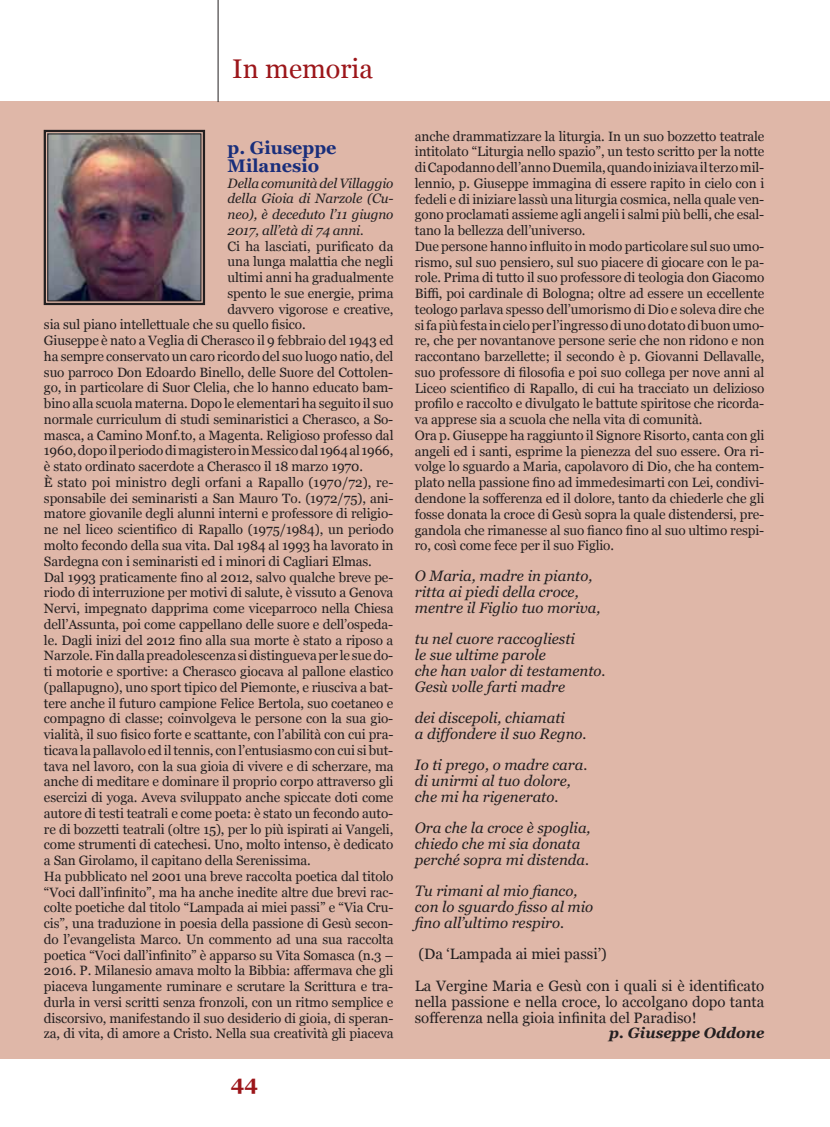
<style>
.page{position:relative;width:830px;height:1127px;background:#fff}
.page>*{position:absolute;margin:0;border:0;box-sizing:border-box;transform-origin:0 0}
.t1{font:27px "Georgia";color:#9c161a}
.t2{font:700 21px "Georgia";color:#9c161a}
.t3{font:700 18px/18px "Georgia";color:#192e7b}
.t4{font:italic 15px/15.8px "Georgia";color:#231f20}
.t5{font:15px/31.5px "Georgia";color:#231f20}
.t6{font:italic 700 15px "Georgia";color:#231f20}
.t7{font:13.5px/15.8px "Georgia";letter-spacing:-.01em;color:#231f20}
.t8{font:italic 13.5px/15.8px "Georgia";letter-spacing:-.01em;color:#231f20;text-align:justify}
</style>
<div class="page">
<div style="left:0;top:101px;width:829px;height:957px;background:#dfb7a8"></div>
<hr style="left:218px;top:0;width:1px;height:102px;background:#231f20">
<img style="left:49px;top:136px;width:150px;height:163px">
<div style="left:44px;top:130px;width:161px;height:175px;border:2px solid #231f20"></div>
<div style="left:47px;top:134px;width:154px;height:167px;border:1px solid #231f20"></div>
<h1 class="t1" style="left:232px;top:49px;width:142px">In memoria</h1>
<h3 class="t3" style="left:227px;top:140px;width:110px">p. Giuseppe<br>Milanesio</h3>
<p class="t8" style="left:227px;top:176px;width:167px">Della comunità del Villaggio della Gioia di Narzole (Cu&shy;neo), è deceduto l’11 giugno 2017, all’età di 74 anni.</p>
<p class="t7" style="left:227px;top:237px;width:167px">Ci ha lasciati, purificato da</p>
<p class="t7" style="left:227px;top:253px;width:167px">una lunga malattia che negli</p>
<p class="t7" style="left:227px;top:269px;width:167px">ultimi anni ha gradualmente</p>
<p class="t7" style="left:227px;top:285px;width:167px">spento le sue energie, prima</p>
<p class="t7" style="left:227px;top:300px;width:167px">davvero vigorose e creative,</p>
<p class="t7" style="left:44px;top:316px;width:263px">sia sul piano intellettuale che su quello fisico.</p>
<p class="t7" style="left:44px;top:332px;width:351px">Giuseppe è nato a Veglia di Cherasco il 9 febbraio del 1943 ed</p>
<p class="t7" style="left:44px;top:348px;width:351px">ha sempre conservato un caro ricordo del suo luogo natio, del</p>
<p class="t7" style="left:44px;top:363px;width:351px">suo parroco Don Edoardo Binello, delle Suore del Cottolen-</p>
<p class="t7" style="left:44px;top:379px;width:350px">go, in particolare di Suor Clelia, che lo hanno educato bam-</p>
<p class="t7" style="left:44px;top:395px;width:351px">bino alla scuola materna. Dopo le elementari ha seguito il suo</p>
<p class="t7" style="left:44px;top:411px;width:351px">normale curriculum di studi seminaristici a Cherasco, a So-</p>
<p class="t7" style="left:44px;top:427px;width:351px">masca, a Camino Monf.to, a Magenta. Religioso professo dal</p>
<p class="t7" style="left:44px;top:442px;width:351px">1960, dopo il periodo di magistero in Messico dal 1964 al 1966,</p>
<p class="t7" style="left:44px;top:458px;width:320px">è stato ordinato sacerdote a Cherasco il 18 marzo 1970.</p>
<p class="t7" style="left:44px;top:474px;width:351px">È stato poi ministro degli orfani a Rapallo (1970/72), re-</p>
<p class="t7" style="left:44px;top:490px;width:351px">sponsabile dei seminaristi a San Mauro To. (1972/75), ani-</p>
<p class="t7" style="left:44px;top:505px;width:350px">matore giovanile degli alunni interni e professore di religio-</p>
<p class="t7" style="left:44px;top:521px;width:351px">ne nel liceo scientifico di Rapallo (1975/1984), un periodo</p>
<p class="t7" style="left:44px;top:537px;width:351px">molto fecondo della sua vita. Dal 1984 al 1993 ha lavorato in</p>
<p class="t7" style="left:44px;top:553px;width:329px">Sardegna con i seminaristi ed i minori di Cagliari Elmas.</p>
<p class="t7" style="left:44px;top:568px;width:351px">Dal 1993 praticamente fino al 2012, salvo qualche breve pe-</p>
<p class="t7" style="left:44px;top:584px;width:351px">riodo di interruzione per motivi di salute, è vissuto a Genova</p>
<p class="t7" style="left:44px;top:600px;width:351px">Nervi, impegnato dapprima come viceparroco nella Chiesa</p>
<p class="t7" style="left:44px;top:616px;width:350px">dell’Assunta, poi come cappellano delle suore e dell’ospeda-</p>
<p class="t7" style="left:44px;top:631px;width:351px">le. Dagli inizi del 2012 fino alla sua morte è stato a riposo a</p>
<p class="t7" style="left:44px;top:647px;width:350px">Narzole. Fin dalla preadolescenza si distingueva per le sue do-</p>
<p class="t7" style="left:44px;top:663px;width:351px">ti motorie e sportive: a Cherasco giocava al pallone elastico</p>
<p class="t7" style="left:44px;top:679px;width:351px">(pallapugno), uno sport tipico del Piemonte, e riusciva a bat-</p>
<p class="t7" style="left:44px;top:694px;width:351px">tere anche il futuro campione Felice Bertola, suo coetaneo e</p>
<p class="t7" style="left:44px;top:710px;width:351px">compagno di classe; coinvolgeva le persone con la sua gio-</p>
<p class="t7" style="left:44px;top:726px;width:351px">vialità, il suo fisico forte e scattante, con l’abilità con cui pra-</p>
<p class="t7" style="left:44px;top:742px;width:350px">ticava la pallavolo ed il tennis, con l’entusiasmo con cui si but-</p>
<p class="t7" style="left:44px;top:757px;width:351px">tava nel lavoro, con la sua gioia di vivere e di scherzare, ma</p>
<p class="t7" style="left:44px;top:773px;width:351px">anche di meditare e dominare il proprio corpo attraverso gli</p>
<p class="t7" style="left:44px;top:789px;width:351px">esercizi di yoga. Aveva sviluppato anche spiccate doti come</p>
<p class="t7" style="left:44px;top:805px;width:351px">autore di testi teatrali e come poeta: è stato un fecondo auto-</p>
<p class="t7" style="left:44px;top:820px;width:351px">re di bozzetti teatrali (oltre 15), per lo più ispirati ai Vangeli,</p>
<p class="t7" style="left:44px;top:836px;width:351px">come strumenti di catechesi. Uno, molto intenso, è dedicato</p>
<p class="t7" style="left:44px;top:852px;width:268px">a San Girolamo, il capitano della Serenissima.</p>
<p class="t7" style="left:44px;top:868px;width:351px">Ha pubblicato nel 2001 una breve raccolta poetica dal titolo</p>
<p class="t7" style="left:44px;top:883px;width:351px">“Voci dall’infinito”, ma ha anche inedite altre due brevi rac-</p>
<p class="t7" style="left:44px;top:899px;width:351px">colte poetiche dal titolo “Lampada ai miei passi” e “Via Cru-</p>
<p class="t7" style="left:44px;top:915px;width:351px">cis”, una traduzione in poesia della passione di Gesù secon-</p>
<p class="t7" style="left:44px;top:931px;width:351px">do l’evangelista Marco. Un commento ad una sua raccolta</p>
<p class="t7" style="left:44px;top:946px;width:351px">poetica “Voci dall’infinito” è apparso su Vita Somasca (n.3 –</p>
<p class="t7" style="left:44px;top:962px;width:351px">2016. P. Milanesio amava molto la Bibbia: affermava che gli</p>
<p class="t7" style="left:44px;top:978px;width:351px">piaceva lungamente ruminare e scrutare la Scrittura e tra-</p>
<p class="t7" style="left:44px;top:994px;width:351px">durla in versi scritti senza fronzoli, con un ritmo semplice e</p>
<p class="t7" style="left:44px;top:1009px;width:351px">discorsivo, manifestando il suo desiderio di gioia, di speran-</p>
<p class="t7" style="left:44px;top:1025px;width:351px">za, di vita, di amore a Cristo. Nella sua creatività gli piaceva</p>
<h2 class="t2" style="left:230px;top:1074px;width:29px">44</h2>
<p class="t7" style="left:414px;top:127px;width:351px">anche drammatizzare la liturgia. In un suo bozzetto teatrale intitolato “Liturgia nello spazio”, un testo scritto per la notte di Capodanno dell’anno Duemila, quando iniziava il terzo mil&shy;lennio, p. Giuseppe immagina di essere rapito in cielo con i fedeli e di iniziare lassù una liturgia cosmica, nella quale ven&shy;gono proclamati assieme agli angeli i salmi più belli, che esal&shy;tano la bellezza dell’universo.<br>Due persone hanno influito in modo particolare sul suo umo&shy;rismo, sul suo pensiero, sul suo piacere di giocare con le pa&shy;role. Prima di tutto il suo professore di teologia don Giacomo Biffi, poi cardinale di Bologna; oltre ad essere un eccellente teologo parlava spesso dell’umorismo di Dio e soleva dire che si fa più festa in cielo per l’ingresso di uno dotato di buon umo&shy;re, che per novantanove persone serie che non ridono e non raccontano barzellette; il secondo è p. Giovanni Dellavalle, suo professore di filosofia e poi suo collega per nove anni al Liceo scientifico di Rapallo, di cui ha tracciato un delizioso profilo e raccolto e divulgato le battute spiritose che ricorda&shy;va apprese sia a scuola che nella vita di comunità.<br>Ora p. Giuseppe ha raggiunto il Signore Risorto, canta con gli angeli ed i santi, esprime la pienezza del suo essere. Ora ri&shy;volge lo sguardo a Maria, capolavoro di Dio, che ha contem&shy;plato nella passione fino ad immedesimarti con Lei, condivi&shy;dendone la sofferenza ed il dolore, tanto da chiederle che gli fosse donata la croce di Gesù sopra la quale distendersi, pre&shy;gandola che rimanesse al suo fianco fino al suo ultimo respi&shy;ro, così come fece per il suo Figlio.</p>
<p class="t4" style="left:414px;top:569px;width:187px">O Maria, madre in pianto, ritta ai piedi della croce, mentre il Figlio tuo moriva,</p>
<p class="t4" style="left:414px;top:632px;width:192px">tu nel cuore raccogliesti<br>le sue ultime parole<br>che han valor di testamento.<br>Gesù volle farti madre</p>
<p class="t4" style="left:414px;top:711px;width:173px">dei discepoli, chiamati<br>a diffondere il suo Regno.</p>
<p class="t4" style="left:414px;top:758px;width:174px">Io ti prego, o madre cara. di unirmi al tuo dolore, che mi ha rigenerato.</p>
<p class="t4" style="left:414px;top:821px;width:177px">Ora che la croce è spoglia, chiedo che mi sia donata perché sopra mi distenda.</p>
<p class="t4" style="left:414px;top:884px;width:180px">Tu rimani al mio fianco, con lo sguardo fisso al mio fino all’ultimo respiro.</p>
<p class="t5" style="left:414px;top:938px;width:351px">(Da ‘Lampada ai miei passi’)<br>La Vergine Maria e Gesù con i quali si è identificato</p>
<p class="t5" style="left:414px;top:993px;width:351px;line-height:15.8px">nella passione e nella croce, lo accolgano dopo tanta sofferenza nella gioia infinita del Paradiso!</p>
<p class="t6" style="left:609px;top:1022px;width:157px">p. Giuseppe Oddone</p>
</div>
